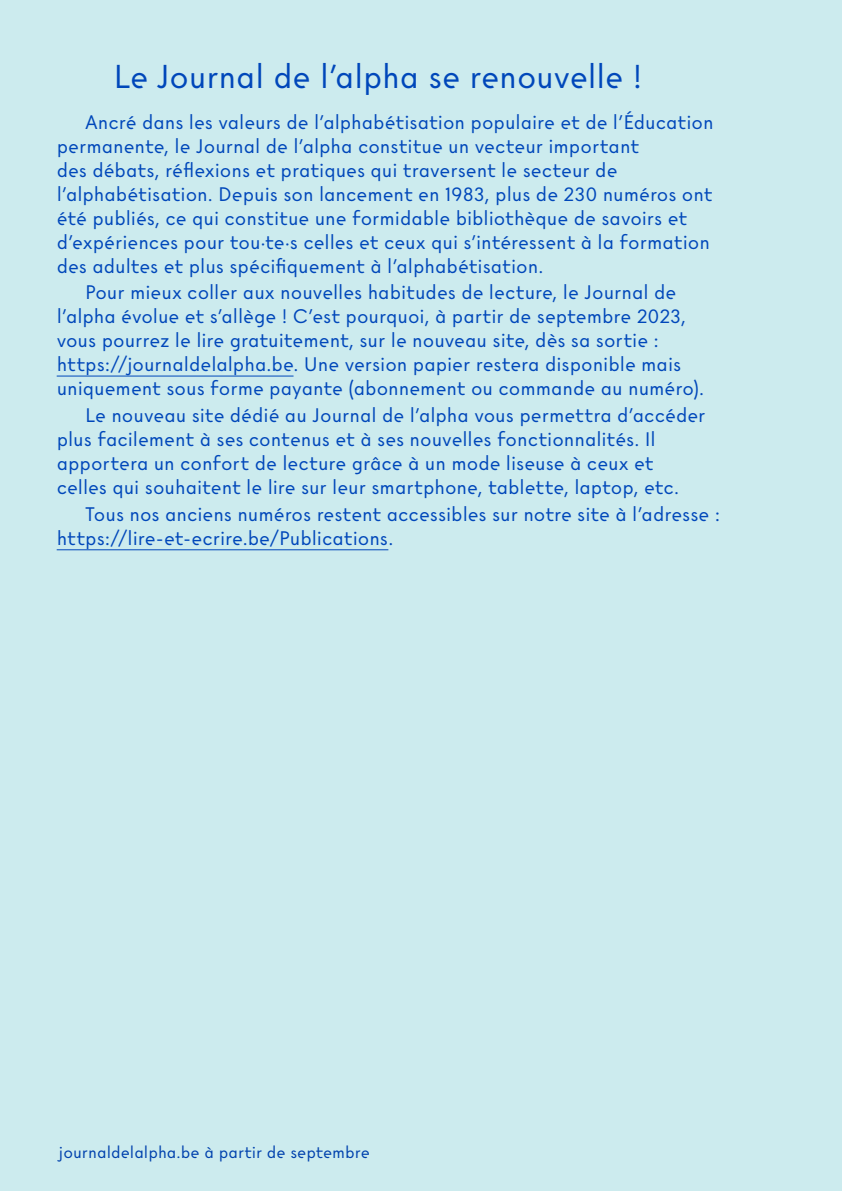
<style>
.page{position:relative;width:842px;height:1191px;background:#ccebee}
.page>*{position:absolute;margin:0;border:0;box-sizing:border-box;transform-origin:0 0}
.t1{font:32px "Certeau";letter-spacing:-.005em;color:#0047ba}
.t2{font:19px/24px "Certeau";color:#0047ba}
.t3{font:16px "Certeau";color:#0047ba}
</style>
<div class="page">
<hr style="left:57px;top:376px;width:237px;height:1px;background:#0047ba">
<hr style="left:57px;top:549px;width:331px;height:1px;background:#0047ba">
<hr style="left:841px;top:0;width:1px;height:1191px;background:#fff">
<h1 class="t1" style="left:113px;top:57px;width:530px">Le Journal de l’alpha se renouvelle !</h1>
<p class="t2" style="left:57px;top:110px;width:658px;text-indent:28px">Ancré dans les valeurs de l’alphabétisation populaire et de l’Éducation permanente, le Journal de l’alpha constitue un vecteur important<br>des débats, réflexions et pratiques qui traversent le secteur de l’alphabétisation. Depuis son lancement en 1983, plus de 230 numéros ont été publiés, ce qui constitue une formidable bibliothèque de savoirs et d’expériences pour tou·te·s celles et ceux qui s’intéressent à la formation des adultes et plus spécifiquement à l’alphabétisation.</p>
<p class="t2" style="left:57px;top:281px;width:649px;text-indent:28px">Pour mieux coller aux nouvelles habitudes de lecture, le Journal de l’alpha évolue et s’allège ! C’est pourquoi, à partir de septembre 2023, vous pourrez le lire gratuitement, sur le nouveau site, dès sa sortie : https://journaldelalpha.be. Une version papier restera disponible mais uniquement sous forme payante (abonnement ou commande au numéro).</p>
<p class="t2" style="left:57px;top:403px;width:650px;text-indent:28px">Le nouveau site dédié au Journal de l’alpha vous permettra d’accéder plus facilement à ses contenus et à ses nouvelles fonctionnalités. Il apportera un confort de lecture grâce à un mode liseuse à ceux et celles qui souhaitent le lire sur leur smartphone, tablette, laptop, etc.</p>
<p class="t2" style="left:57px;top:502px;width:665px;text-indent:28px">Tous nos anciens numéros restent accessibles sur notre site à l’adresse : https://lire-et-ecrire.be/Publications.</p>
<p class="t3" style="left:59px;top:1142px;width:312px">journaldelalpha.be à partir de septembre</p>
</div>
